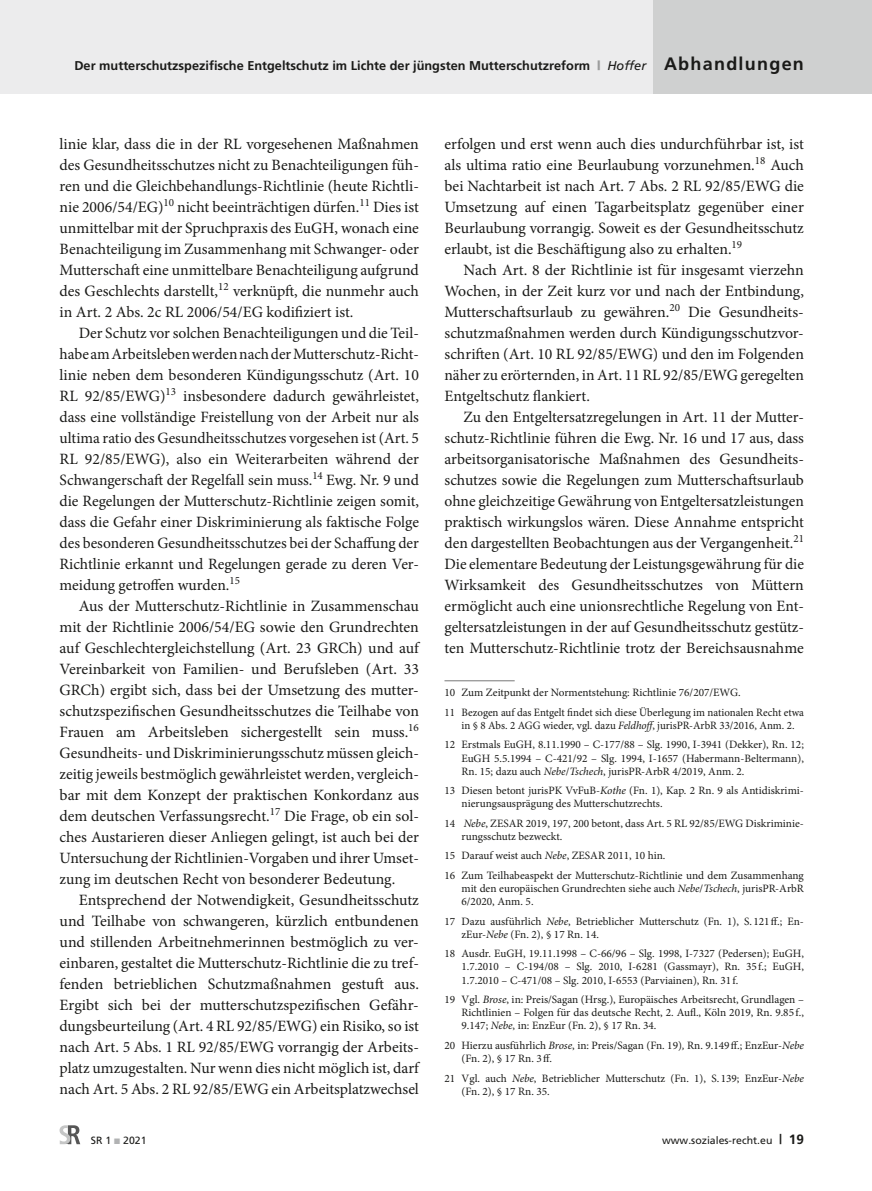
<style>
.page{position:relative;width:872px;height:1191px;background:#fff}
.page>*{position:absolute;margin:0;border:0;box-sizing:border-box;transform-origin:0 0}
.GS_Folge{font:15.75px/21px "Minion Pro";color:#1a1a18;text-align:justify}
.t1{font:700 12.75px "Frutiger";color:#1a1a18}
.FN_Standard{font:11.25px/13.2px "Minion Pro";color:#1a1a18}
.FN_Linie{font:11.25px "Minion Pro";color:#1a1a18}
.t2{font:10.5px "Frutiger";color:#1a1a18}
.s1{font-weight:900;color:#9c9d9d}
.s2{font-weight:400;font-style:italic}
.s3{font-size:18px}
.s4{font-style:italic}
.s5{color:#b1b2b3}
.s6{font-weight:700;font-size:13.5px}
</style>
<div class="page">
<div style="left:0;top:0;width:872px;height:94px;background:#ececed"></div>
<div style="left:653px;top:0;width:219px;height:94px;background:#cfd0d0"></div>
<svg style="left:60px;top:1125px;width:20px;height:19px"></svg>
<hr style="left:444px;top:680px;width:70px;height:1px;background:#878786">
<p class="t1" style="left:74px;top:58px;width:731px">Der mutterschutzspezifische Entgeltschutz im Lichte der jüngsten Mutterschutzreform <span class="s1">|</span> <span class="s2">Hoffer</span> <span class="s3">Abhandlungen</span></p>
<p class="GS_Folge" style="left:60px;top:133px;width:361px">linie klar, dass die in der RL vorgesehenen Maßnahmen des Gesundheitsschutzes nicht zu Benachteiligungen füh&shy;ren und die Gleichbehandlungs-Richtlinie (heute Richtli&shy;nie 2006/54/EG)<sup>10</sup> nicht beeinträchtigen dürfen.<sup>11</sup> Dies ist unmittelbar mit der Spruchpraxis des EuGH, wonach eine Benachteiligung im Zusammenhang mit Schwanger- oder Mutterschaft eine unmittelbare Benachteiligung aufgrund des Geschlechts darstellt,<sup>12</sup> verknüpft, die nunmehr auch in Art. 2 Abs. 2c RL 2006/54/EG kodifiziert ist.</p>
<p class="GS_Folge" style="left:60px;top:322px;width:361px;text-indent:19px">Der Schutz vor solchen Benachteiligungen und die Teil&shy;habe am Arbeitsleben werden nach der Mutterschutz-Richt&shy;linie neben dem besonderen Kündigungsschutz (Art. 10<br>RL 92/85/EWG)<sup>13</sup> insbesondere dadurch gewährleistet, dass eine vollständige Freistellung von der Arbeit nur als ultima ratio des Gesundheitsschutzes vorgesehen ist (Art. 5<br>RL 92/85/EWG), also ein Weiterarbeiten während der Schwangerschaft der Regelfall sein muss.<sup>14</sup> Ewg. Nr. 9 und die Regelungen der Mutterschutz-Richtlinie zeigen somit, dass die Gefahr einer Diskriminierung als faktische Folge des besonderen Gesundheitsschutzes bei der Schaffung der Richtlinie erkannt und Regelungen gerade zu deren Ver&shy;meidung getroffen wurden.<sup>15</sup></p>
<p class="GS_Folge" style="left:60px;top:595px;width:361px;text-indent:19px">Aus der Mutterschutz-Richtlinie in Zusammenschau mit der Richtlinie 2006/54/EG sowie den Grundrechten auf Geschlechtergleichstellung (Art. 23 GRCh) und auf Vereinbarkeit von Familien- und Berufsleben (Art. 33<br>GRCh) ergibt sich, dass bei der Umsetzung des mutter&shy;schutzspezifischen Gesundheitsschutzes die Teilhabe von Frauen am Arbeitsleben sichergestellt sein muss.<sup>16<br></sup>Gesundheits- und Diskriminierungsschutz müssen gleich&shy;zeitig jeweils bestmöglich gewährleistet werden, vergleich&shy;bar mit dem Konzept der praktischen Konkordanz aus dem deutschen Verfassungsrecht.<sup>17</sup> Die Frage, ob ein sol&shy;ches Austarieren dieser Anliegen gelingt, ist auch bei der Untersuchung der Richtlinien-Vorgaben und ihrer Umset&shy;zung im deutschen Recht von besonderer Bedeutung.</p>
<p class="GS_Folge" style="left:60px;top:889px;width:361px;text-indent:19px">Entsprechend der Notwendigkeit, Gesundheitsschutz und Teilhabe von schwangeren, kürzlich entbundenen und stillenden Arbeitnehmerinnen bestmöglich zu ver&shy;einbaren, gestaltet die Mutterschutz-Richtlinie die zu tref&shy;fenden betrieblichen Schutzmaßnahmen gestuft aus.<br>Ergibt sich bei der mutterschutzspezifischen Gefähr&shy;dungsbeurteilung (Art. 4 RL 92/85/EWG) ein Risiko, so ist nach Art. 5 Abs. 1 RL 92/85/EWG vorrangig der Arbeits&shy;platz umzugestalten. Nur wenn dies nicht möglich ist, darf nach Art. 5 Abs. 2 RL 92/85/EWG ein Arbeitsplatzwechsel</p>
<p class="GS_Folge" style="left:444px;top:133px;width:361px">erfolgen und erst wenn auch dies undurchführbar ist, ist als ultima ratio eine Beurlaubung vorzunehmen.<sup>18</sup> Auch bei Nachtarbeit ist nach Art. 7 Abs. 2 RL 92/85/EWG die Umsetzung auf einen Tagarbeitsplatz gegenüber einer Beurlaubung vorrangig. Soweit es der Gesundheitsschutz erlaubt, ist die Beschäftigung also zu erhalten.<sup>19</sup></p>
<p class="GS_Folge" style="left:444px;top:259px;width:361px;text-indent:19px">Nach Art. 8 der Richtlinie ist für insgesamt vierzehn Wochen, in der Zeit kurz vor und nach der Entbindung, Mutterschaftsurlaub zu gewähren.<sup>20</sup> Die Gesundheits&shy;schutzmaßnahmen werden durch Kündigungsschutzvor&shy;schriften (Art. 10 RL 92/85/EWG) und den im Folgenden näher zu erörternden, in Art. 11 RL 92/85/EWG geregelten Entgeltschutz flankiert.</p>
<p class="GS_Folge" style="left:444px;top:406px;width:361px;text-indent:19px">Zu den Entgeltersatzregelungen in Art. 11 der Mutter&shy;schutz-Richtlinie führen die Ewg. Nr. 16 und 17 aus, dass arbeitsorganisatorische Maßnahmen des Gesundheits&shy;schutzes sowie die Regelungen zum Mutterschaftsurlaub ohne gleichzeitige Gewährung von Entgeltersatzleistungen praktisch wirkungslos wären. Diese Annahme entspricht den dargestellten Beobachtungen aus der Vergangenheit.<sup>21<br></sup>Die elementare Bedeutung der Leistungsgewährung für die Wirksamkeit des Gesundheitsschutzes von Müttern ermöglicht auch eine unionsrechtliche Regelung von Ent&shy;geltersatzleistungen in der auf Gesundheitsschutz gestütz&shy;ten Mutterschutz-Richtlinie trotz der Bereichsausnahme</p>
<p class="FN_Linie" style="left:444px;top:685px;width:298px">10 Zum Zeitpunkt der Normentstehung: Richtlinie 76/207/EWG.</p>
<p class="FN_Standard" style="left:461px;top:705px;width:344px;text-indent:-17px">11 Bezogen auf das Entgelt findet sich diese Überlegung im nationalen Recht etwa in § 8 Abs. 2 AGG wieder, vgl. dazu <span class="s4">Feldhoff</span>, jurisPR-ArbR 33/2016, Anm. 2.</p>
<p class="FN_Standard" style="left:461px;top:738px;width:344px;text-align:justify;text-indent:-17px">12 Erstmals EuGH, 8.11.1990 – C-177/88 – Slg. 1990, I-3941 (Dekker), Rn. 12; EuGH 5.5.1994 – C-421/92 – Slg. 1994, I-1657 (Habermann-Beltermann), Rn. 15; dazu auch <span class="s4">Nebe</span>/<span class="s4">Tschech</span>, jurisPR-ArbR 4/2019, Anm. 2.</p>
<p class="FN_Standard" style="left:461px;top:784px;width:344px;text-indent:-17px">13 Diesen betont jurisPK VvFuB-<span class="s4">Kothe</span> (Fn. 1), Kap. 2 Rn. 9 als Antidiskrimi&shy;nierungsausprägung des Mutterschutzrechts.</p>
<p class="FN_Standard" style="left:461px;top:816px;width:344px;text-indent:-17px">14 <span class="s4">Nebe</span>, ZESAR 2019, 197, 200 betont, dass Art. 5 RL 92/85/EWG Diskriminie&shy;rungsschutz bezweckt.</p>
<p class="FN_Standard" style="left:444px;top:849px;width:222px">15 Darauf weist auch <span class="s4">Nebe</span>, ZESAR 2011, 10 hin.</p>
<p class="FN_Standard" style="left:461px;top:868px;width:344px;text-align:justify;text-indent:-17px">16 Zum Teilhabeaspekt der Mutterschutz-Richtlinie und dem Zusammenhang mit den europäischen Grundrechten siehe auch <span class="s4">Nebe</span>/<span class="s4">Tschech</span>, jurisPR-ArbR 6/2020, Anm. 5.</p>
<p class="FN_Standard" style="left:461px;top:914px;width:344px;text-indent:-17px">17 Dazu ausführlich <span class="s4">Nebe</span>, Betrieblicher Mutterschutz (Fn. 1), S. 121ff.; En&shy;zEur-<span class="s4">Nebe</span> (Fn. 2), § 17 Rn. 14.</p>
<p class="FN_Standard" style="left:461px;top:947px;width:344px;text-align:justify;text-indent:-17px">18 Ausdr. EuGH, 19.11.1998 – C-66/96 – Slg. 1998, I-7327 (Pedersen); EuGH, 1.7.2010 – C-194/08 – Slg. 2010, I-6281 (Gassmayr), Rn. 35 f.; EuGH, 1.7.2010 – C-471/08 – Slg. 2010, I-6553 (Parviainen), Rn. 31 f.</p>
<p class="FN_Standard" style="left:461px;top:993px;width:344px;text-align:justify;text-indent:-17px">19 Vgl. <span class="s4">Brose</span>, in: Preis/Sagan (Hrsg.), Europäisches Arbeitsrecht, Grundlagen – Richtlinien – Folgen für das deutsche Recht, 2. Aufl., Köln 2019, Rn. 9.85 f., 9.147; <span class="s4">Nebe</span>, in: EnzEur (Fn. 2), § 17 Rn. 34.</p>
<p class="FN_Standard" style="left:461px;top:1038px;width:344px;text-indent:-17px">20 Hierzu ausführlich <span class="s4">Brose</span>, in: Preis/Sagan (Fn. 19)<span class="s4">,</span> Rn. 9.149ff.; EnzEur-<span class="s4">Nebe </span>(Fn. 2), § 17 Rn. 3ff.</p>
<p class="FN_Standard" style="left:461px;top:1071px;width:344px;text-indent:-17px">21 Vgl. auch <span class="s4">Nebe</span>, Betrieblicher Mutterschutz (Fn. 1), S. 139; EnzEur-<span class="s4">Nebe </span>(Fn. 2), § 17 Rn. 35.</p>
<p class="t2" style="left:91px;top:1134px;width:57px">SR 1 <span class="s5">■</span> 2021</p>
<p class="t2" style="left:662px;top:1134px;width:143px">www.soziales-recht.eu <span class="s6">| 19</span></p>
</div>
